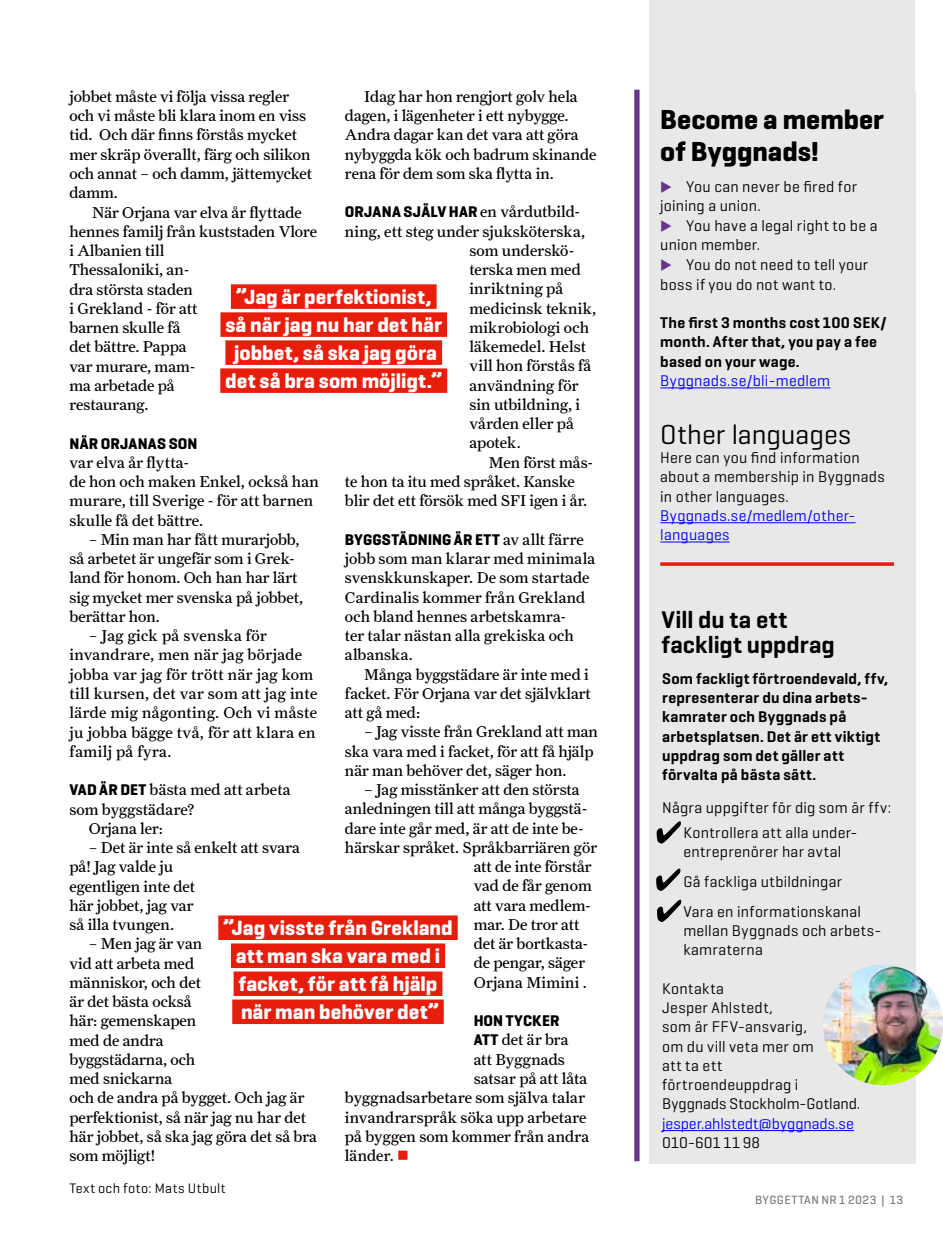
<style>
.page{position:relative;width:943px;height:1241px;background:#fff}
.page>*{position:absolute;margin:0;border:0;box-sizing:border-box;transform-origin:0 0}
.t1{font:700 28px/31.5px "Geogrotesque";color:#000}
.t2{font:28px "Geogrotesque";letter-spacing:-.005em;color:#000}
.t3{font:600 24.5px/24.5px "Geogrotesque";color:#000}
.t4{font:700 21px/28px "Geogrotesque";color:#fff;text-align:center}
.t5{font:15.75px/19.2px "Farnham Text";color:#000}
.t6{font:15.75px/19.2px "Geogrotesque";letter-spacing:.015em;color:#000}
.t7{font:600 15.75px/19.2px "Geogrotesque";letter-spacing:.015em;color:#000}
.t8{font:15.75px/19.2px "Farnham Text";letter-spacing:.025em;color:#000}
.t9{font:15.75px/19.2px "Geogrotesque";letter-spacing:.01em;color:#00f}
.t10{font:700 15.75px "Geogrotesque";letter-spacing:.01em;color:#000}
.t11{font:14px "Geogrotesque";letter-spacing:.035em;color:#000}
.t12{font:500 12.25px "Geogrotesque";letter-spacing:.035em;color:#7b7e82}
.s1{font-family:"Farnham Text";font-weight:400}
.s2{font-family:"Geogrotesque";font-weight:700}
.s3{color:#e81d0b}
.s4{color:#67348b}
</style>
<div class="page">
<div style="left:649px;top:0;width:266px;height:1163px;background:#e8e8e9"></div>
<div style="left:634px;top:90px;width:5px;height:1070px;background:#67348b"></div>
<div style="left:231px;top:284px;width:205px;height:25px;background:#e81d0b"></div>
<div style="left:220px;top:312px;width:227px;height:25px;background:#e81d0b"></div>
<div style="left:225px;top:340px;width:217px;height:25px;background:#e81d0b"></div>
<div style="left:220px;top:368px;width:227px;height:25px;background:#e81d0b"></div>
<hr style="left:660px;top:387px;width:170px;height:1px;background:#00f">
<hr style="left:660px;top:522px;width:195px;height:1px;background:#00f">
<hr style="left:660px;top:541px;width:69px;height:1px;background:#00f">
<div style="left:218px;top:915px;width:239px;height:24px;background:#e81d0b"></div>
<div style="left:231px;top:943px;width:214px;height:24px;background:#e81d0b"></div>
<div style="left:233px;top:971px;width:209px;height:24px;background:#e81d0b"></div>
<div style="left:232px;top:999px;width:212px;height:24px;background:#e81d0b"></div>
<img style="left:823px;top:964px;width:120px;height:120px;border-radius:60px">
<hr style="left:662px;top:1129px;width:191px;height:1px;background:#00f">
<svg style="left:656px;top:821px;width:25px;height:22px"></svg>
<svg style="left:656px;top:868px;width:24px;height:22px"></svg>
<svg style="left:657px;top:899px;width:24px;height:22px"></svg>
<hr style="left:660px;top:562px;width:234px;height:3px;background:#e81d0b">
<p class="t5" style="left:345px;top:86px;width:253px;text-indent:19px">Idag har hon rengjort golv hela dagen, i lägenheter i ett nybygge.<br>Andra dagar kan det vara att göra nybyggda kök och badrum skinande rena för dem som ska flytta in.</p>
<p class="t10" style="left:345px;top:202px;width:237px">ORJANA SJÄLV HAR <span class="s1">en vårdutbild-</span></p>
<p class="t5" style="left:469px;top:221px;width:128px;text-indent:-124px">ning, ett steg under sjuksköterska, som underskö&shy;terska men med inriktning på medicinsk teknik, mikrobiologi och läkemedel. Helst vill hon förstås få användning för sin utbildning, i vården eller på apotek.</p>
<p class="t5" style="left:345px;top:452px;width:250px;text-indent:144px">Men först mås&shy;te hon ta itu med språket. Kanske blir det ett försök med SFI igen i år.</p>
<p class="t10" style="left:345px;top:529px;width:240px">BYGGSTÄDNING ÄR ETT <span class="s1">av allt färre</span></p>
<p class="t5" style="left:345px;top:548px;width:252px">jobb som man klarar med minimala svenskkunskaper. De som startade<br>Cardinalis kommer från Grekland och bland hennes arbetskamra-<br>ter talar nästan alla grekiska och albanska.</p>
<p class="t5" style="left:345px;top:664px;width:247px;text-indent:19px">Många byggstädare är inte med i facket. För Orjana var det självklart att gå med:</p>
<p class="t5" style="left:345px;top:722px;width:254px;text-indent:19px">– Jag visste från Grekland att man ska vara med i facket, för att få hjälp när man behöver det, säger hon.</p>
<p class="t5" style="left:364px;top:779px;width:217px">– Jag misstänker att den största</p>
<p class="t5" style="left:345px;top:799px;width:244px">anledningen till att många byggstä-</p>
<p class="t5" style="left:345px;top:818px;width:240px">dare inte går med, är att de inte be-</p>
<p class="t5" style="left:345px;top:837px;width:254px">härskar språket. Språkbarriären gör</p>
<p class="t5" style="left:473px;top:856px;width:119px">att de inte förstår</p>
<p class="t5" style="left:473px;top:876px;width:120px">vad de får genom</p>
<p class="t5" style="left:473px;top:895px;width:119px">att vara medlem-</p>
<p class="t5" style="left:473px;top:914px;width:107px">mar. De tror att</p>
<p class="t5" style="left:473px;top:933px;width:116px">det är bortkasta-</p>
<p class="t5" style="left:473px;top:953px;width:113px">de pengar, säger</p>
<p class="t5" style="left:473px;top:972px;width:115px">Orjana Mimini .</p>
<p class="t10" style="left:473px;top:1010px;width:87px">HON TYCKER</p>
<p class="t5" style="left:473px;top:1030px;width:97px"><span class="s2">ATT</span> det är bra</p>
<p class="t5" style="left:473px;top:1049px;width:93px">att Byggnads</p>
<p class="t5" style="left:473px;top:1068px;width:115px">satsar på att låta</p>
<p class="t5" style="left:345px;top:1087px;width:242px">byggnadsarbetare som själva talar</p>
<p class="t5" style="left:345px;top:1107px;width:243px">invandrarspråk söka upp arbetare</p>
<p class="t5" style="left:345px;top:1126px;width:246px">på byggen som kommer från andra</p>
<p class="t5" style="left:345px;top:1145px;width:65px">länder. <span class="s3">■</span></p>
<p class="t5" style="left:69px;top:87px;width:244px">jobbet måste vi följa vissa regler och vi måste bli klara inom en viss tid. Och där finns förstås mycket mer skräp överallt, färg och silikon och annat – och damm, jättemycket damm.</p>
<p class="t5" style="left:69px;top:202px;width:249px;text-indent:23px">När Orjana var elva år flyttade hennes familj från kuststaden Vlore i Albanien till<br>Thessaloniki, an-<br>dra största staden<br>i Grekland - för att<br>barnen skulle få<br>det bättre. Pappa<br>var murare, mam-<br>ma arbetade på<br>restaurang.</p>
<p class="t10" style="left:69px;top:433px;width:129px">NÄR ORJANAS SON</p>
<p class="t5" style="left:69px;top:452px;width:251px">var elva år flytta-<br>de hon och maken Enkel, också han murare, till Sverige - för att barnen skulle få det bättre.</p>
<p class="t5" style="left:69px;top:529px;width:235px;text-indent:19px">– Min man har fått murarjobb, så arbetet är ungefär som i Grek&shy;land för honom. Och han har lärt sig mycket mer svenska på jobbet, berättar hon.</p>
<p class="t8" style="left:69px;top:626px;width:250px;text-indent:19px">– Jag gick på svenska för invandrare, men när jag började jobba var jag för trött när jag kom till kursen, det var som att jag inte lärde mig någonting. Och vi måste ju jobba bägge två, för att klara en familj på fyra.</p>
<p class="t5" style="left:69px;top:780px;width:223px"><span class="s2">VAD ÄR DET</span> bästa med att arbeta</p>
<p class="t5" style="left:69px;top:799px;width:127px">som byggstädare?</p>
<p class="t5" style="left:89px;top:818px;width:76px">Orjana ler:</p>
<p class="t5" style="left:69px;top:837px;width:232px;text-indent:19px">– Det är inte så enkelt att svara på! Jag valde ju<br>egentligen inte det<br>här jobbet, jag var<br>så illa tvungen.</p>
<p class="t5" style="left:69px;top:934px;width:249px;text-indent:19px">– Men jag är van<br>vid att arbeta med<br>människor, och det<br>är det bästa också<br>här: gemenskapen<br>med de andra<br>byggstädarna, och<br>med snickarna<br>och de andra på bygget. Och jag är perfektionist, så när jag nu har det här jobbet, så ska jag göra det så bra som möjligt!</p>
<h3 class="t4" style="left:225px;top:282px;width:218px">”Jag är perfektionist, så när jag nu har det här jobbet, så ska jag göra det så bra som möjligt.”</h3>
<h3 class="t4" style="left:223px;top:913px;width:231px">”Jag visste från Grekland att man ska vara med i facket, för att få hjälp när man behöver det”</h3>
<p class="t11" style="left:69px;top:1178px;width:158px">Text och foto: Mats Utbult</p>
<h1 class="t1" style="left:660px;top:104px;width:225px">Become a member of Byggnads!</h1>
<p class="t6" style="left:660px;top:176px;width:198px"><span class="s4">◆</span> You can never be fired for joining a union.</p>
<p class="t6" style="left:660px;top:215px;width:219px"><span class="s4">◆</span> You have a legal right to be a union member.</p>
<p class="t6" style="left:660px;top:255px;width:209px"><span class="s4">◆</span> You do not need to tell your boss if you do not want to.</p>
<p class="t7" style="left:660px;top:313px;width:228px">The first 3 months cost 100 SEK/ month. After that, you pay a fee based on your wage.</p>
<p class="t9" style="left:660px;top:370px;width:171px">Byggnads.se/bli-medlem</p>
<h1 class="t2" style="left:660px;top:416px;width:193px">Other languages</h1>
<p class="t6" style="left:660px;top:447px;width:226px">Here can you find information about a membership in Byggnads in other languages.</p>
<p class="t9" style="left:660px;top:505px;width:197px">Byggnads.se/medlem/other&shy;languages</p>
<h2 class="t3" style="left:661px;top:607px;width:175px">Vill du ta ett fackligt uppdrag</h2>
<p class="t7" style="left:662px;top:668px;width:227px">Som fackligt förtroendevald, ffv, representerar du dina arbets&shy;kamrater och Byggnads på arbetsplatsen. Det är ett viktigt uppdrag som det gäller att förvalta på bästa sätt.</p>
<p class="t6" style="left:683px;top:795px;width:209px;line-height:24.5px;text-indent:-21px">Några uppgifter för dig som är ffv:<br>Kontrollera att alla under-</p>
<p class="t6" style="left:683px;top:836px;width:179px;line-height:29.8px">entreprenörer har avtal<br>Gå fackliga utbildningar<br>Vara en informationskanal</p>
<p class="t6" style="left:683px;top:920px;width:199px">mellan Byggnads och arbets&shy;kamraterna</p>
<p class="t6" style="left:662px;top:978px;width:199px">Kontakta<br>Jesper Ahlstedt,<br>som är FFV-ansvarig,<br>om du vill veta mer om<br>att ta ett<br>förtroendeuppdrag i<br>Byggnads Stockholm-Gotland.</p>
<p class="t9" style="left:662px;top:1112px;width:193px">jesper.ahlstedt@byggnads.se</p>
<p class="t6" style="left:662px;top:1132px;width:99px">010-601 11 98</p>
<p class="t12" style="left:755px;top:1192px;width:150px">BYGGETTAN NR 1 2023 | 13</p>
</div>
